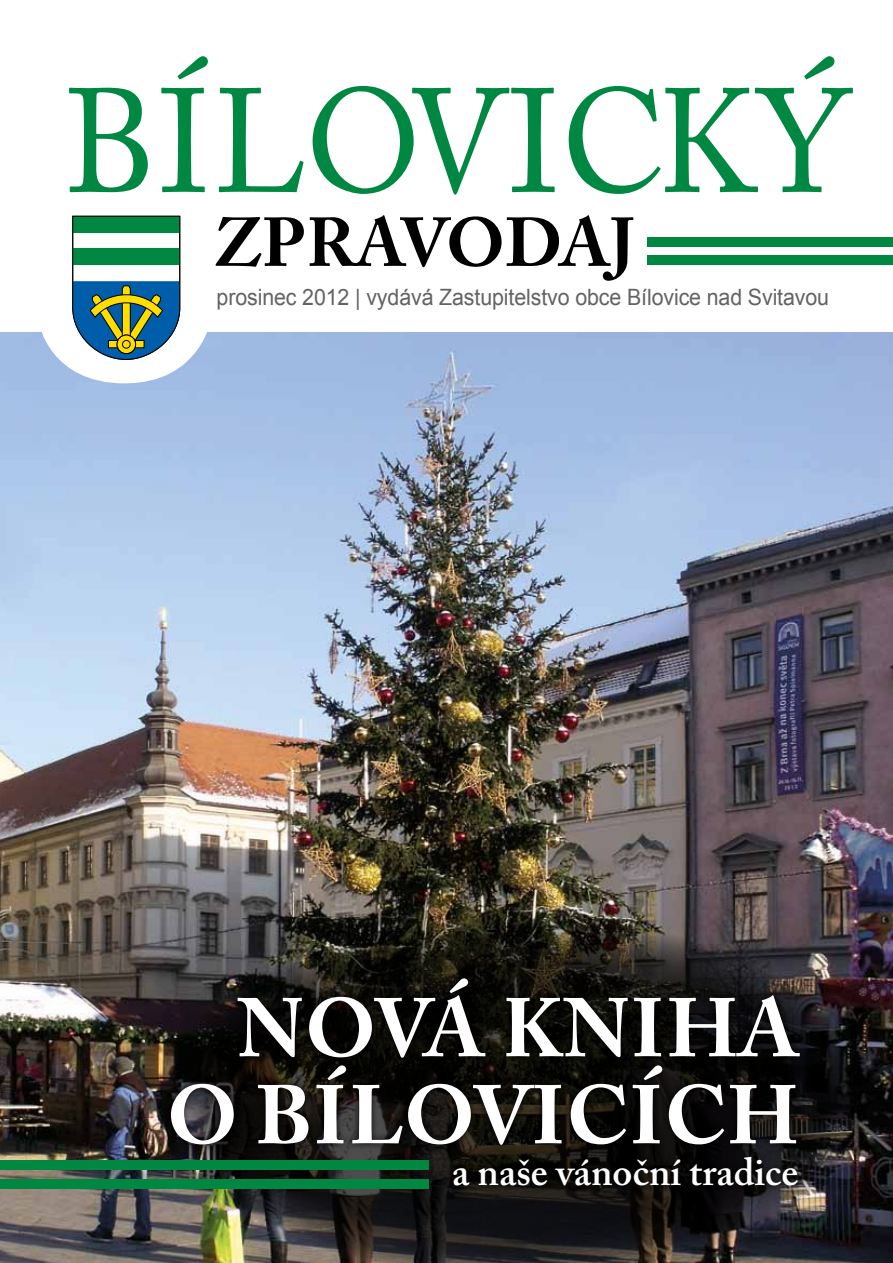
<style>
.page{position:relative;width:893px;height:1263px;background:#fff}
.page>*{position:absolute;margin:0;border:0;box-sizing:border-box;transform-origin:0 0}
.t1{font:146.4px "Adobe Caslon Pro";letter-spacing:.01em;color:#008842;scale:.95 1}
.t2{font:700 82.05px/87px "Adobe Caslon Pro";letter-spacing:.015em;color:#fff;text-align:center}
.t3{font:700 68.25px "Adobe Caslon Pro";letter-spacing:-.005em;color:#000}
.t4{font:600 39.15px "Adobe Caslon Pro";color:#fff}
.t5{font:22.5px "Arial";letter-spacing:-.005em;color:#646363;scale:.95 1}
</style>
<div class="page">
<img style="left:0;top:383px;width:893px;height:880px">
<svg style="left:0;top:215px;width:893px;height:168px"></svg>
<div style="left:648px;top:237px;width:245px;height:9px;background:#008842"></div>
<div style="left:648px;top:256px;width:245px;height:9px;background:#008842"></div>
<svg style="left:72px;top:216px;width:108px;height:144px"></svg>
<img style="left:166px;top:915px;width:697px;height:348px">
<div style="left:0;top:1160px;width:429px;height:10px;background:#008842"></div>
<div style="left:0;top:1179px;width:429px;height:9px;background:#008842"></div>
<svg style="left:446px;top:1152px;width:358px;height:41px;fill:#080706"></svg>
<svg style="left:163px;top:971px;width:644px;height:181px;fill:#080806"></svg>
<h1 class="t1" style="left:65px;top:56px;width:828px">BÍLOVICKÝ</h1>
<h3 class="t3" style="left:214px;top:202px;width:422px">ZPRAVODAJ</h3>
<p class="t5" style="left:217px;top:282px;width:646px">prosinec 2012 | vydává Zastupitelstvo obce Bílovice nad Svitavou</p>
<h2 class="t2" style="left:167px;top:984px;width:634px">NOVÁ KNIHA<br>O BÍLOVICÍCH</h2>
<h3 class="t4" style="left:452px;top:1148px;width:348px">a naše vánoční tradice</h3>
</div>
